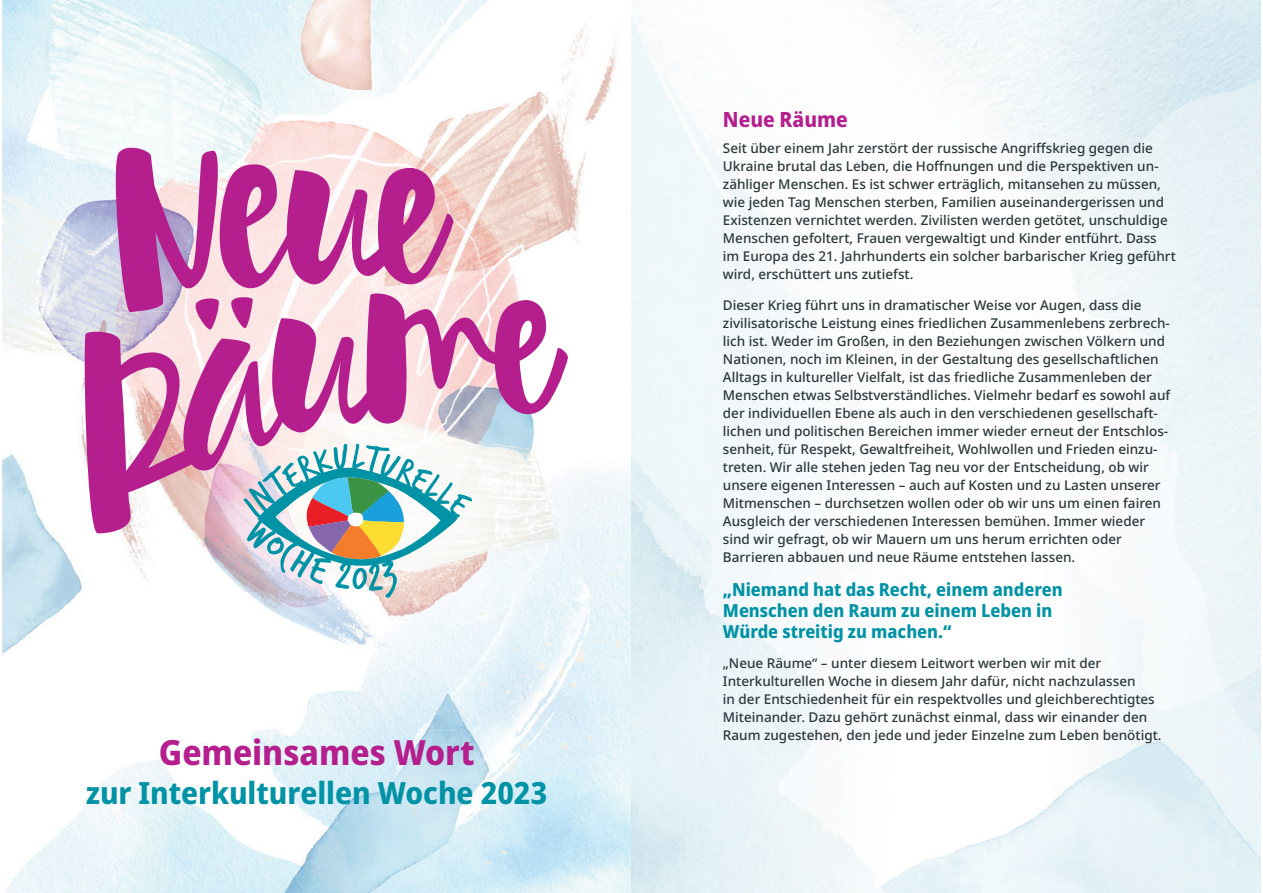
<style>
.page{position:relative;width:1263px;height:893px;background:#fff}
.page>*{position:absolute;margin:0;border:0;box-sizing:border-box;transform-origin:0 0}
.t1{font:800 semi-condensed 34.65px "Noto Sans";color:#b41e8d}
.t2{font:800 semi-condensed 30.6px "Noto Sans";color:#0092a5}
.t3{font:800 semi-condensed 21px "Noto Sans";color:#b41e8d}
.t4{font:800 semi-condensed 18px/21px "Noto Sans";color:#0092a5}
.t5{font:500 13.5px/18px "Noto Sans";color:#2a373a}
</style>
<div class="page">
<img style="left:2px;top:0;width:1259px;height:893px">
<img style="left:509px;top:304px;width:100px;height:425px">
<img style="left:108px;top:534px;width:401px;height:58px">
<img style="left:111px;top:592px;width:196px;height:144px">
<img style="left:307px;top:592px;width:202px;height:141px">
<svg style="left:243px;top:534px;width:229px;height:64px"></svg>
<svg style="left:83px;top:292px;width:487px;height:242px"></svg>
<svg style="left:110px;top:143px;width:344px;height:188px;background:#d88fbe"></svg>
<h1 class="t1" style="left:159px;top:727px;width:317px">Gemeinsames Wort</h1>
<h2 class="t2" style="left:86px;top:770px;width:463px">zur Interkulturellen Woche 2023</h2>
<h3 class="t3" style="left:723px;top:104px;width:126px">Neue Räume</h3>
<p class="t5" style="left:723px;top:140px;width:454px">Seit über einem Jahr zerstört der russische Angriffskrieg gegen die Ukraine brutal das Leben, die Hoffnungen und die Perspektiven un&shy;zähliger Menschen. Es ist schwer erträglich, mitansehen zu müssen, wie jeden Tag Menschen sterben, Familien auseinandergerissen und Existenzen vernichtet werden. Zivilisten werden getötet, unschuldige Menschen gefoltert, Frauen vergewaltigt und Kinder entführt. Dass im Europa des 21. Jahrhunderts ein solcher barbarischer Krieg geführt wird, erschüttert uns zutiefst.</p>
<p class="t5" style="left:723px;top:296px;width:449px">Dieser Krieg führt uns in dramatischer Weise vor Augen, dass die zivilisatorische Leistung eines friedlichen Zusammenlebens zerbrech&shy;lich ist. Weder im Großen, in den Beziehungen zwischen Völkern und Nationen, noch im Kleinen, in der Gestaltung des gesellschaftlichen Alltags in kultureller Vielfalt, ist das friedliche Zusammenleben der Menschen etwas Selbstverständliches. Vielmehr bedarf es sowohl auf der individuellen Ebene als auch in den verschiedenen gesellschaft&shy;lichen und politischen Bereichen immer wieder erneut der Entschlos&shy;senheit, für Respekt, Gewaltfreiheit, Wohlwollen und Frieden einzu&shy;treten. Wir alle stehen jeden Tag neu vor der Entscheidung, ob wir unsere eigenen Interessen – auch auf Kosten und zu Lasten unserer Mitmenschen – durchsetzen wollen oder ob wir uns um einen fairen Ausgleich der verschiedenen Interessen bemühen. Immer wieder sind wir gefragt, ob wir Mauern um uns herum errichten oder Barrieren abbauen und neue Räume entstehen lassen.</p>
<h3 class="t4" style="left:723px;top:579px;width:341px">„Niemand hat das Recht, einem anderen<br>Menschen den Raum zu einem Leben in<br>Würde streitig zu machen.“</h3>
<p class="t5" style="left:723px;top:655px;width:440px">„Neue Räume“ – unter diesem Leitwort werben wir mit der Interkulturellen Woche in diesem Jahr dafür, nicht nachzulassen<br>in der Entschiedenheit für ein respektvolles und gleichberechtigtes Miteinander. Dazu gehört zunächst einmal, dass wir einander den Raum zugestehen, den jede und jeder Einzelne zum Leben benötigt.</p>
</div>
